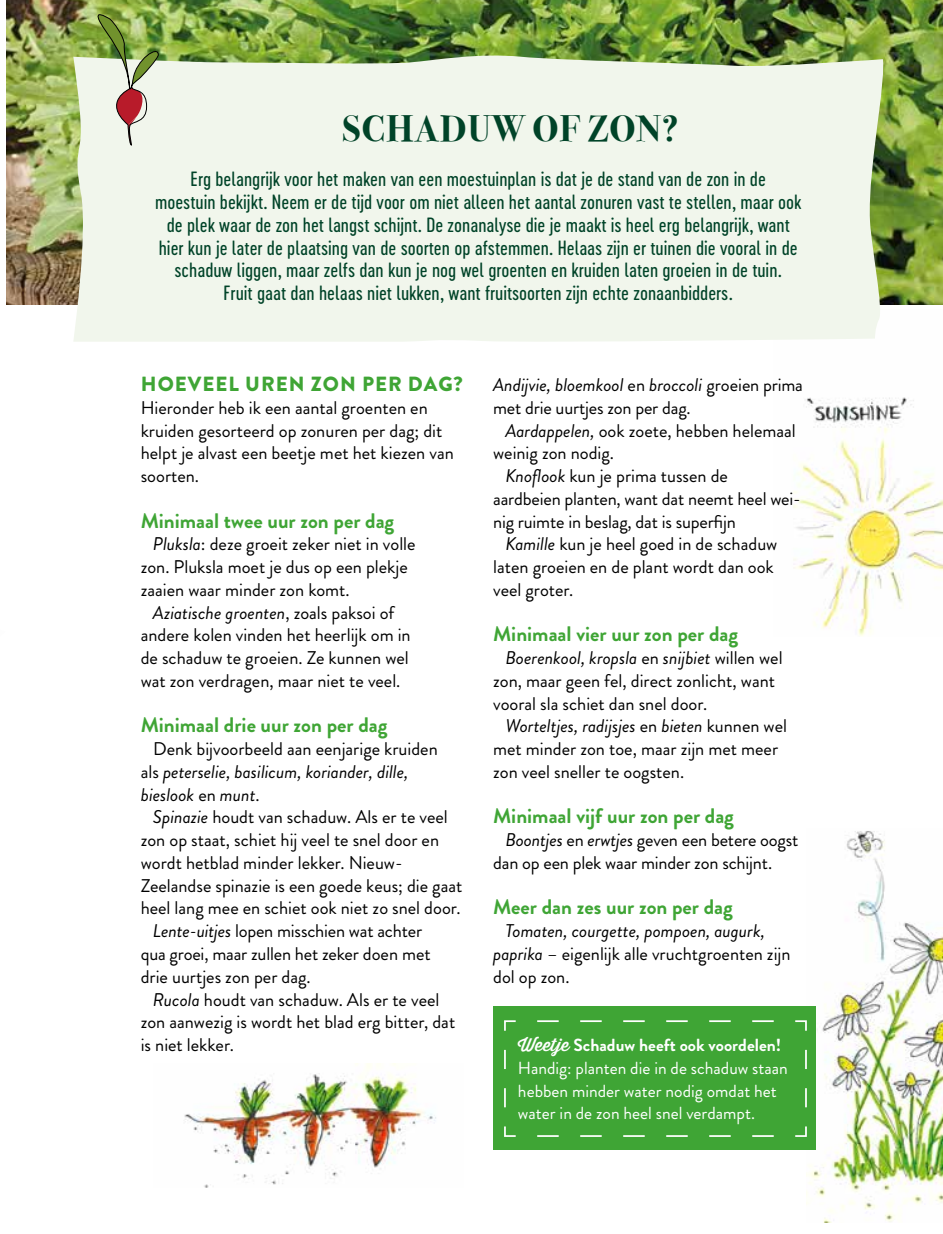
<style>
.page{position:relative;width:943px;height:1234px;background:#fff}
.page>*{position:absolute;margin:0;border:0;box-sizing:border-box;transform-origin:0 0}
.t1{font:700 36.75px "Bodoni Svty Two OSITCTT";letter-spacing:.03em;color:#004328}
.t2{font:700 21px "Brandon Grotesque";color:#3fa535}
.t3{font:900 20.47px "Brandon Grotesque";letter-spacing:.05em;color:#3fa535}
.t4{font:19.25px/22.8px "Cervo Neue Regular Neue";color:#004328;text-align:center}
.t5{font:18.38px/22.8px "Brandon Grotesque";color:#000}
.t6{font:italic 18.38px/22.8px "Brandon Grotesque";color:#000}
.t7{font:17.5px/22.8px "Brandon Grotesque";color:#fff}
.s1{font-style:italic}
.s2{font-style:normal}
.s3{font-family:"Thirsty Script";font-weight:500}
.s4{font-weight:700}
</style>
<div class="page">
<img style="left:184px;top:1063px;width:252px;height:124px">
<img style="left:806px;top:831px;width:136px;height:391px">
<img style="left:793px;top:397px;width:149px;height:239px">
<img style="left:7px;top:0;width:935px;height:304px">
<div style="left:73px;top:53px;width:812px;height:289px;background:#f1f6ec"></div>
<img style="left:93px;top:9px;width:66px;height:140px">
<div style="left:493px;top:1006px;width:322px;height:144px;background:#3fa535"></div>
<svg style="left:504px;top:1020px;width:303px;height:117px"></svg>
<svg style="left:6px;top:0;width:2px;height:8px"></svg>
<h1 class="t1" style="left:342px;top:107px;width:337px">SCHADUW OF ZON?</h1>
<p class="t4" style="left:155px;top:168px;width:648px">Erg belangrijk voor het maken van een moestuinplan is dat je de stand van de zon in de<br>moestuin bekijkt. Neem er de tijd voor om niet alleen het aantal zonuren vast te stellen, maar ook de plek waar de zon het langst schijnt. De zonanalyse die je maakt is heel erg belangrijk, want hier kun je later de plaatsing van de soorten op afstemmen. Helaas zijn er tuinen die vooral in de schaduw liggen, maar zelfs dan kun je nog wel groenten en kruiden laten groeien in de tuin.<br>Fruit gaat dan helaas niet lukken, want fruitsoorten zijn echte zonaanbidders.</p>
<p class="t3" style="left:141px;top:369px;width:323px">HOEVEEL UREN ZON PER DAG?</p>
<p class="t5" style="left:141px;top:396px;width:314px">Hieronder heb ik een aantal groenten en kruiden gesorteerd op zonuren per dag; dit helpt je alvast een beetje met het kiezen van soorten.</p>
<p class="t2" style="left:141px;top:506px;width:255px">Minimaal twee uur zon per dag</p>
<p class="t5" style="left:141px;top:533px;width:276px;text-indent:12px"><span class="s1">Pluksla</span>: deze groeit zeker niet in volle zon. Pluksla moet je dus op een plekje zaaien waar minder zon komt.</p>
<p class="t5" style="left:141px;top:601px;width:271px;text-align:center"><span class="s1">Aziatische groenten</span>, zoals paksoi of andere kolen vinden het heerlijk om in de schaduw te groeien. Ze kunnen wel wat zon verdragen, maar niet te veel.</p>
<p class="t2" style="left:141px;top:710px;width:248px">Minimaal drie uur zon per dag</p>
<p class="t6" style="left:141px;top:738px;width:298px;text-indent:12px"><span class="s2">Denk bijvoorbeeld aan eenjarige kruiden als</span> peterselie, basilicum, koriander, dille, bieslook <span class="s2">en</span> munt<span class="s2">.</span></p>
<p class="t5" style="left:153px;top:806px;width:296px"><span class="s1">Spinazie</span> houdt van schaduw. Als er te veel</p>
<p class="t5" style="left:141px;top:828px;width:300px">zon op staat, schiet hij veel te snel door en</p>
<p class="t5" style="left:141px;top:851px;width:263px">wordt hetblad minder lekker. Nieuw-</p>
<p class="t5" style="left:141px;top:874px;width:323px">Zeelandse spinazie is een goede keus; die gaat</p>
<p class="t5" style="left:141px;top:897px;width:321px">heel lang mee en schiet ook niet zo snel door.</p>
<p class="t5" style="left:153px;top:919px;width:271px"><span class="s1">Lente-uitjes</span> lopen misschien wat achter</p>
<p class="t5" style="left:141px;top:942px;width:292px">qua groei, maar zullen het zeker doen met</p>
<p class="t5" style="left:141px;top:965px;width:171px">drie uurtjes zon per dag.</p>
<p class="t5" style="left:153px;top:988px;width:288px"><span class="s1">Rucola</span> houdt van schaduw. Als er te veel</p>
<p class="t5" style="left:141px;top:1010px;width:316px">zon aanwezig is wordt het blad erg bitter, dat</p>
<p class="t5" style="left:141px;top:1033px;width:95px">is niet lekker.</p>
<p class="t5" style="left:493px;top:373px;width:311px"><span class="s1">Andijvie, bloemkool</span> en <span class="s1">broccoli</span> groeien prima met drie uurtjes zon per dag.</p>
<p class="t5" style="left:505px;top:419px;width:292px"><span class="s1">Aardappelen,</span> ook zoete, hebben helemaal</p>
<p class="t5" style="left:493px;top:442px;width:122px">weinig zon nodig.</p>
<p class="t5" style="left:505px;top:464px;width:224px"><span class="s1">Knoflook</span> kun je prima tussen de</p>
<p class="t5" style="left:493px;top:487px;width:309px">aardbeien planten, want dat neemt heel wei-</p>
<p class="t5" style="left:493px;top:510px;width:244px">nig ruimte in beslag, dat is superfijn</p>
<p class="t5" style="left:505px;top:533px;width:273px"><span class="s1">Kamille</span> kun je heel goed in de schaduw</p>
<p class="t5" style="left:493px;top:555px;width:282px">laten groeien en de plant wordt dan ook</p>
<p class="t5" style="left:493px;top:578px;width:82px">veel groter.</p>
<p class="t2" style="left:493px;top:619px;width:246px">Minimaal vier uur zon per dag</p>
<p class="t5" style="left:493px;top:646px;width:291px;text-indent:12px"><span class="s1">Boerenkool, kropsla</span> en <span class="s1">snijbiet</span> willen wel zon, maar geen fel, direct zonlicht, want vooral sla schiet dan snel door.</p>
<p class="t5" style="left:493px;top:715px;width:295px;text-indent:12px"><span class="s1">Worteltjes, radijsjes</span> en <span class="s1">bieten</span> kunnen wel met minder zon toe, maar zijn met meer zon veel sneller te oogsten.</p>
<p class="t2" style="left:493px;top:801px;width:242px">Minimaal vijf uur zon per dag</p>
<p class="t5" style="left:493px;top:828px;width:307px;text-indent:12px"><span class="s1">Boontjes</span> en <span class="s1">erwtjes</span> geven een betere oogst dan op een plek waar minder zon schijnt.</p>
<p class="t2" style="left:493px;top:892px;width:241px">Meer dan zes uur zon per dag</p>
<p class="t5" style="left:493px;top:919px;width:299px;text-indent:12px"><span class="s1">Tomaten, courgette, pompoen, augurk, paprika</span> – eigenlijk alle vruchtgroenten zijn dol op zon.</p>
<p class="t7" style="left:518px;top:1034px;width:271px"><span class="s3">Weetje</span> <span class="s4">Schaduw heeft ook voordelen!<br></span>Handig: planten die in de schaduw staan hebben minder water nodig omdat het water in de zon heel snel verdampt.</p>
</div>
